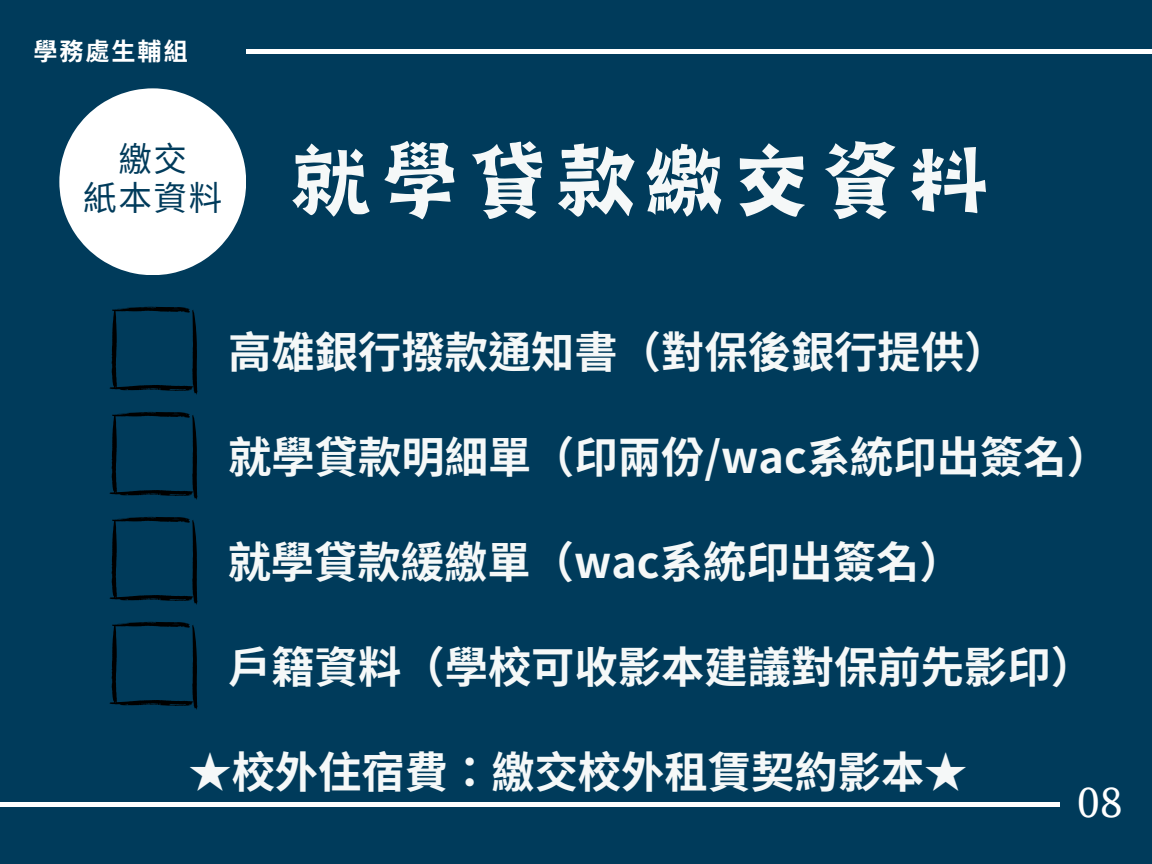
<style>
.page{position:relative;width:1152px;height:864px;background:#003b5b}
.page>*{position:absolute;margin:0;border:0;box-sizing:border-box;transform-origin:0 0}
.t1{font:97.95px "Canva Joy Hei CN";color:#f5f8f8}
.t2{font:45.3px "Source Serif Pro";color:#fff}
.t3{font:700 43.35px "Noto Sans TC";color:#f5f8f8}
.t4{font:33.6px/38.8px "Noto Sans CJ Ksc";color:#003b5b;text-align:center}
.t5{font:700 24.15px "Noto Sans CJ Ksc";color:#fff}
</style>
<div class="page">
<div style="left:0;top:802px;width:1060px;height:5px;background:#fff"></div>
<div style="left:246px;top:49px;width:906px;height:5px;background:#fff"></div>
<svg style="left:110px;top:307px;width:87px;height:88px"></svg>
<svg style="left:110px;top:412px;width:87px;height:88px"></svg>
<svg style="left:110px;top:517px;width:87px;height:88px"></svg>
<svg style="left:110px;top:622px;width:87px;height:88px"></svg>
<svg style="left:59px;top:88px;width:187px;height:187px"></svg>
<p class="t5" style="left:33px;top:32px;width:156px">學務處生輔組</p>
<p class="t4" style="left:83px;top:138px;width:138px">繳交<br>紙本資料</p>
<h2 class="t1" style="left:286px;top:136px;width:707px">就學貸款繳交資料</h2>
<p class="t3" style="left:228px;top:318px;width:781px">高雄銀行撥款通知書（對保後銀行提供）</p>
<h3 class="t3" style="left:228px;top:423px;width:883px">就學貸款明細單（印兩份/wac系統印出簽名）</h3>
<p class="t3" style="left:228px;top:528px;width:737px">就學貸款緩繳單（wac系統印出簽名）</p>
<p class="t3" style="left:228px;top:633px;width:867px">戶籍資料（學校可收影本建議對保前先影印）</p>
<h3 class="t3" style="left:188px;top:737px;width:781px">★校外住宿費：繳交校外租賃契約影本★</h3>
<p class="t2" style="left:1077px;top:776px;width:47px">08</p>
</div>
